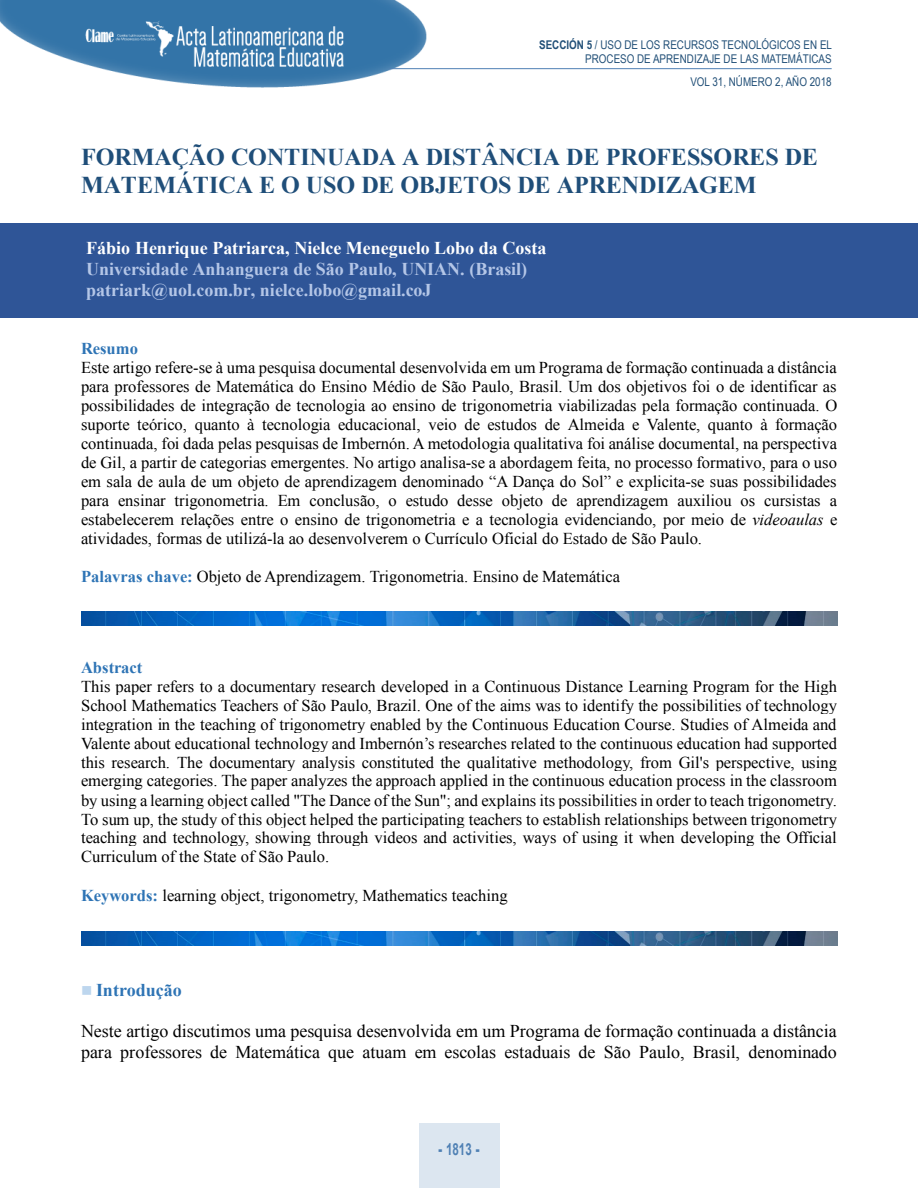
<style>
.page{position:relative;width:918px;height:1188px;background:#fff}
.page>*{position:absolute;margin:0;border:0;box-sizing:border-box;transform-origin:0 0}
.t1{font:700 24.15px/27.8px "Times New Roman";letter-spacing:-.005em;color:#1f4e79}
.t2{font:18px/20.9px "Times New Roman";color:#000}
.t3{font:700 18px/20.5px "Times New Roman";color:#b4c6e7}
.t4{font:700 18px "Times New Roman";color:#fff}
.t5{font:700 18px "Times New Roman";color:#2e74b5}
.t6{font:16.5px/18.9px "Times New Roman";color:#000;text-align:justify}
.t7{font:700 16.5px "Times New Roman";color:#2e74b5}
.t8{font:700 16.5px "Arial";color:#4f80b4;scale:.7 1}
.t9{font:12px/14.4px "Arial Narrow";color:#214f77;text-align:right}
.t10{font:11.85px "Arial Narrow";color:#1f4e79}
.t11{font:700 11.85px "Arial Narrow";color:#1f4e79}
.s1{font-weight:700}
.s2{font-style:italic}
.s3{font-weight:700;color:#2e74b5}
.s4{color:#bdd6ee}
.s5{font-weight:900}
</style>
<div class="page">
<img style="left:0;top:0;width:435px;height:88px">
<hr style="left:389px;top:68px;width:443px;height:1px;background:#4f80b4">
<div style="left:419px;top:1123px;width:80px;height:65px;background:#dce6f0"></div>
<img style="left:81px;top:612px;width:756px;height:13px">
<img style="left:81px;top:932px;width:756px;height:13px">
<div style="left:0;top:223px;width:918px;height:95px;background:#2f5597"></div>
<p class="t10" style="left:525px;top:34px;width:306px"><span class="s1">CAPITULO 1 /</span> ANÁLISIS DEL DISCURSO MATEMÁTICO ESCOLAR</p>
<p class="t11" style="left:738px;top:60px;width:93px">VOL 31, NÚMERO 1</p>
<p class="t9" style="left:539px;top:37px;width:294px"><span class="s1">SECCIÓN 5</span> / USO DE LOS RECURSOS TECNOLÓGICOS EN EL<br>PROCESO DE APRENDIZAJE DE LAS MATEMÁTICAS</p>
<p class="t9" style="left:690px;top:75px;width:143px">VOL 31, NÚMERO 2, AÑO 2018</p>
<h1 class="t1" style="left:81px;top:143px;width:738px">FORMAÇÃO CONTINUADA A DISTÂNCIA DE PROFESSORES DE<br>MATEMÁTICA E O USO DE OBJETOS DE APRENDIZAGEM</h1>
<p class="t4" style="left:86px;top:238px;width:462px">Fábio Henrique Patriarca, Nielce Meneguelo Lobo da Costa</p>
<p class="t3" style="left:86px;top:259px;width:443px">Universidade Anhanguera de São Paulo, UNIAN. (Brasil) patriark@uol.com.br, nielce.lobo@gmail.coJ</p>
<p class="t7" style="left:81px;top:339px;width:59px">Resumo</p>
<p class="t6" style="left:81px;top:358px;width:758px">Este artigo refere-se à uma pesquisa documental desenvolvida em um Programa de formação continuada a distância para professores de Matemática do Ensino Médio de São Paulo, Brasil. Um dos objetivos foi o de identificar as possibilidades de integração de tecnologia ao ensino de trigonometria viabilizadas pela formação continuada. O suporte teórico, quanto à tecnologia educacional, veio de estudos de Almeida e Valente, quanto à formação continuada, foi dada pelas pesquisas de Imbernón. A metodologia qualitativa foi análise documental, na perspectiva de Gil, a partir de categorias emergentes. No artigo analisa-se a abordagem feita, no processo formativo, para o uso em sala de aula de um objeto de aprendizagem denominado “A Dança do Sol” e explicita-se suas possibilidades para ensinar trigonometria. Em conclusão, o estudo desse objeto de aprendizagem auxiliou os cursistas a estabelecerem relações entre o ensino de trigonometria e a tecnologia evidenciando, por meio de <span class="s2">videoaulas</span> e atividades, formas de utilizá-la ao desenvolverem o Currículo Oficial do Estado de São Paulo.</p>
<p class="t6" style="left:81px;top:567px;width:541px"><span class="s3">Palavras chave:</span> Objeto de Aprendizagem. Trigonometria. Ensino de Matemática</p>
<p class="t7" style="left:81px;top:658px;width:63px">Abstract</p>
<p class="t6" style="left:81px;top:677px;width:758px">This paper refers to a documentary research developed in a Continuous Distance Learning Program for the High School Mathematics Teachers of São Paulo, Brazil. One of the aims was to identify the possibilities of technology integration in the teaching of trigonometry enabled by the Continuous Education Course. Studies of Almeida and Valente about educational technology and Imbernón’s researches related to the continuous education had supported this research. The documentary analysis constituted the qualitative methodology, from Gil's perspective, using emerging categories. The paper analyzes the approach applied in the continuous education process in the classroom by using a learning object called "The Dance of the Sun"; and explains its possibilities in order to teach trigonometry.<br>To sum up, the study of this object helped the participating teachers to establish relationships between trigonometry teaching and technology, showing through videos and activities, ways of using it when developing the Official Curriculum of the State of São Paulo.</p>
<p class="t6" style="left:81px;top:886px;width:428px"><span class="s3">Keywords:</span> learning object, trigonometry, Mathematics teaching</p>
<p class="t5" style="left:81px;top:980px;width:102px"><span class="s4">■</span> Introdução</p>
<p class="t2" style="left:81px;top:1021px;width:757px">Neste artigo discutimos uma pesquisa desenvolvida em um Programa de formação continuada a distância para professores de Matemática que atuam em escolas estaduais de São Paulo, Brasil, denominado</p>
<p class="t8" style="left:438px;top:1140px;width:60px"><span class="s5">-</span> 1813 <span class="s5">-</span></p>
</div>
